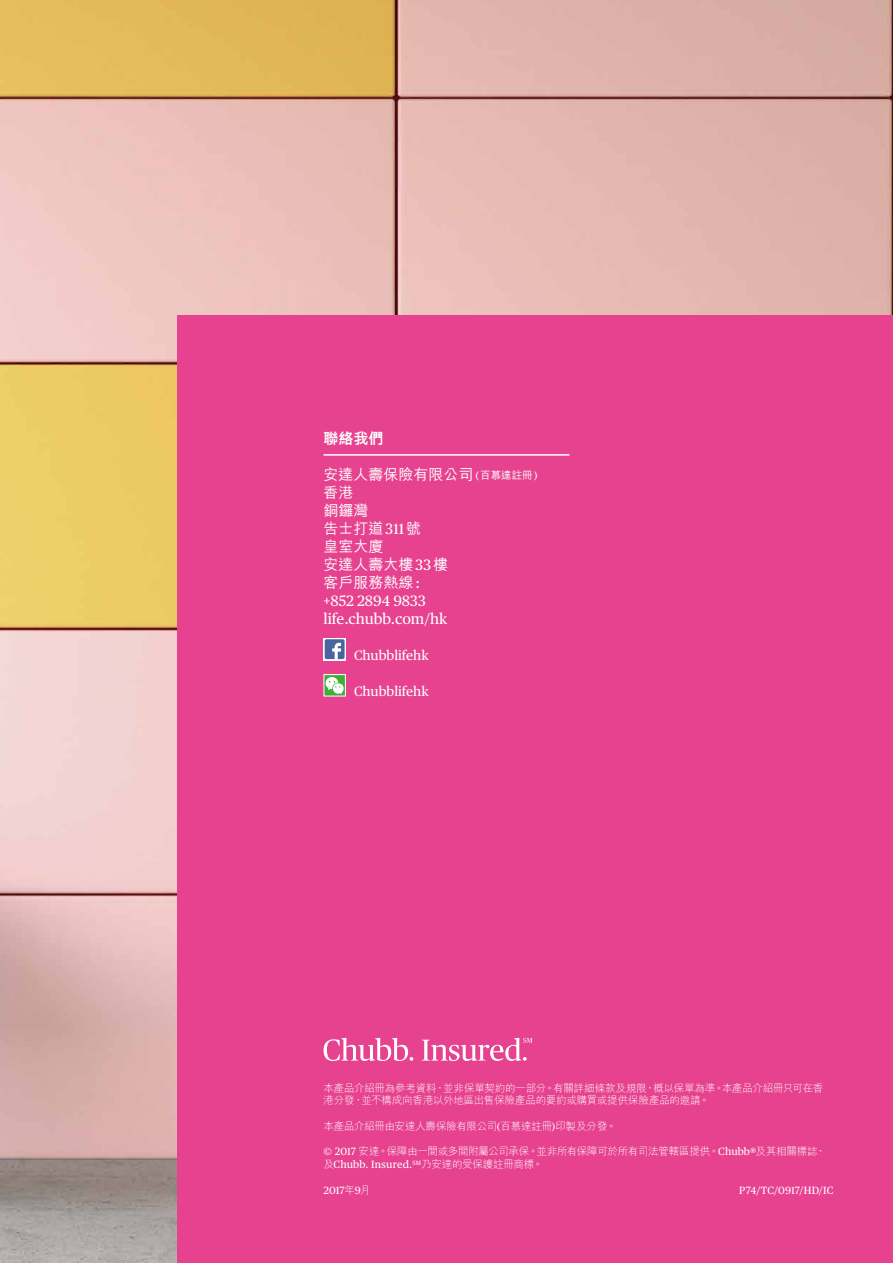
<style>
.page{position:relative;width:893px;height:1263px;background:#fff}
.page>*{position:absolute;margin:0;border:0;box-sizing:border-box;transform-origin:0 0}
.t1{font:500 15px/18px "M Hei HK";color:#fff}
.t2{font:15px/18px "Chubb Publico Text";color:#fff}
.t3{font:800 15px "M Hei HK";color:#fff}
.t4{font:13.5px "Chubb Publico Text";color:#fff}
.t5{font:300 10.5px/12.8px "M Hei HK";letter-spacing:-.02em;color:#fff}
.t6{font:10.5px "Chubb Publico Text";letter-spacing:.01em;color:#fff}
.s1{font-family:"Chubb Publico Text";font-weight:400;font-size:10.5px}
.s2{font-size:10.5px}
.s3{font-family:"Chubb Publico Text";font-weight:400}
.s4{font-family:"M Hei HK";font-weight:300}
</style>
<div class="page">
<img style="left:0;top:0;width:893px;height:1263px">
<div style="left:178px;top:316px;width:715px;height:947px;background:#e6428f"></div>
<hr style="left:324px;top:454px;width:245px;height:2px;background:#fff">
<svg style="left:324px;top:1038px;width:89px;height:23px"></svg>
<svg style="left:422px;top:1038px;width:110px;height:23px"></svg>
<svg style="left:324px;top:638px;width:22px;height:22px"></svg>
<svg style="left:325px;top:639px;width:20px;height:20px"></svg>
<svg style="left:324px;top:674px;width:22px;height:22px"></svg>
<svg style="left:325px;top:676px;width:19px;height:18px"></svg>
<h1 class="t3" style="left:324px;top:431px;width:61px">聯絡我們</h1>
<h1 class="t1" style="left:324px;top:464px;width:215px">安達人壽保險有限公司 <span class="s1">(</span><span class="s2">百慕達註冊</span><span class="s1">)</span>香港<br>銅鑼灣<br>告士打道<span class="s3">311</span>號<br>皇室大廈<br>安達人壽大樓<span class="s3">33</span>樓<br>客戶服務熱線<span class="s3">:</span></h1>
<h1 class="t2" style="left:324px;top:591px;width:125px">+852 2894 9833 life.chubb.com/hk</h1>
<p class="t4" style="left:354px;top:645px;width:76px">Chubblifehk</p>
<p class="t4" style="left:354px;top:681px;width:76px">Chubblifehk</p>
<p class="t5" style="left:324px;top:1081px;width:501px">本產品介紹冊為參考資料，並非保單契約的一部分。有關詳細條款及規限，概以保單為準。本產品介紹冊只可在香港分發，並不構成向香港以外地區出售保險產品的要約或購買或提供保險產品的邀請。</p>
<p class="t5" style="left:324px;top:1119px;width:295px">本產品介紹冊由安達人壽保險有限公司<span class="s3">(</span>百慕達註冊<span class="s3">)</span>印製及分發。</p>
<p class="t5" style="left:324px;top:1145px;width:504px"><span class="s3">© 2017</span> 安達。保障由一間或多間附屬公司承保。並非所有保障可於所有司法管轄區提供。<span class="s3">Chubb®</span>及其相關標誌，</p>
<p class="t6" style="left:324px;top:1156px;width:221px"><span class="s4">及</span>Chubb. Insured.<sup>SM</sup><span class="s4">乃安達的受保護註冊商標。</span></p>
<p class="t6" style="left:739px;top:1182px;width:96px">P74/TC/0917/HD/IC</p>
<p class="t6" style="left:324px;top:1183px;width:48px">2017<span class="s4">年</span>9<span class="s4">月</span></p>
</div>
